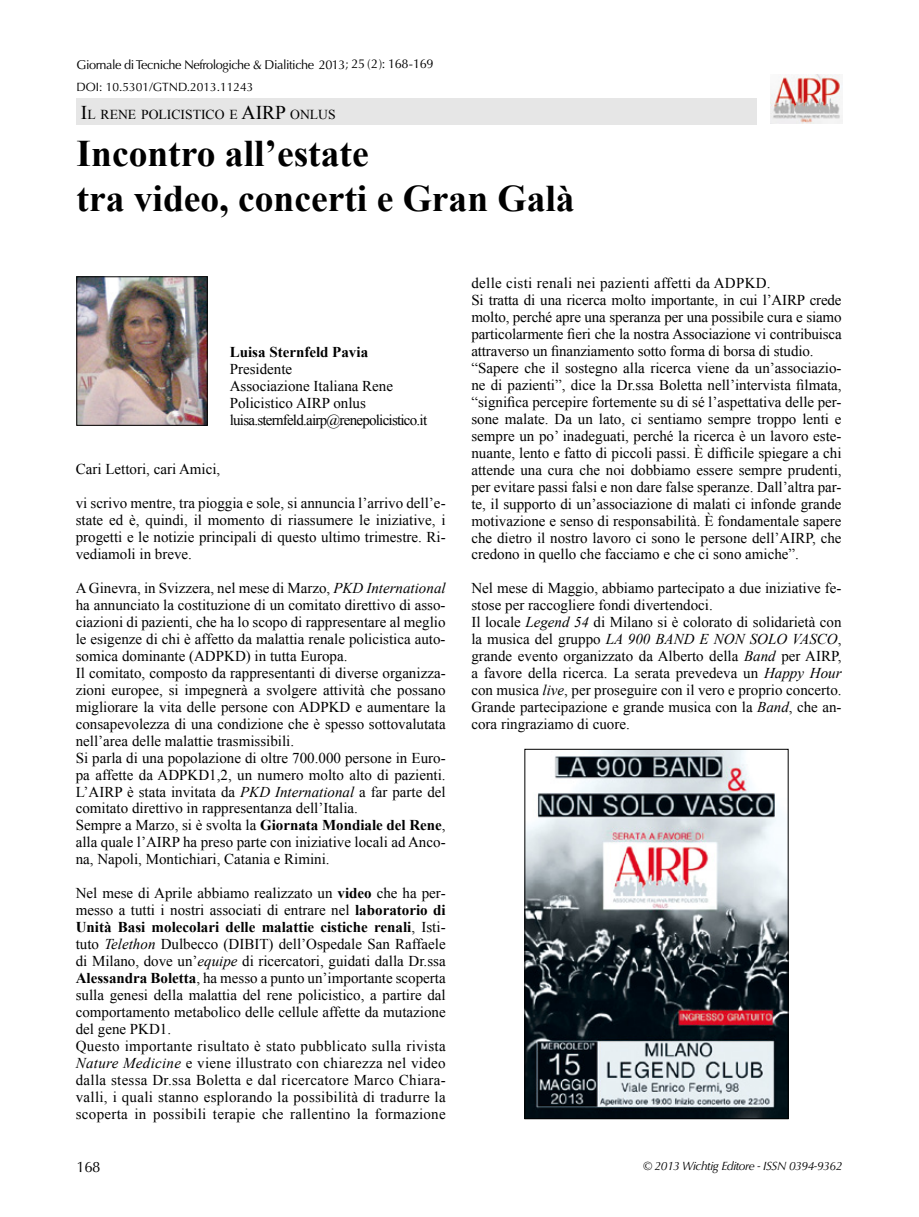
<style>
.page{position:relative;width:919px;height:1217px;background:#fff}
.page>*{position:absolute;margin:0;border:0;box-sizing:border-box;transform-origin:0 0}
.t1{font:700 37.5px/45px "Times New Roman";color:#000}
.t2{font:15px/17px "Times New Roman";color:#000}
.t3{font:700 15px "Times New Roman";color:#000}
.t4{font:italic 15px "Times New Roman";color:#000}
.t5{font:15px "Optima";color:#000}
.t6{font:13.65px "Times New Roman";color:#000}
.t7{font:12.75px "Optima";letter-spacing:-.035em;color:#000}
.t8{font:italic 12px "Optima";letter-spacing:-.035em;color:#000}
.t9{font:12px "Optima";color:#000}
.s1{font-size:12px}
.s2{font-size:19.5px}
.s3{font-style:italic}
.s4{font-weight:700}
</style>
<div class="page">
<div style="left:77px;top:98px;width:680px;height:27px;background:#e6e6e6"></div>
<img style="left:770px;top:75px;width:72px;height:48px">
<img style="left:79px;top:278px;width:126px;height:145px">
<div style="left:77px;top:276px;width:130px;height:149px;border:1px solid #000"></div>
<img style="left:526px;top:750px;width:260px;height:366px">
<div style="left:524px;top:748px;width:264px;height:370px;border:1px solid #000"></div>
<p class="t7" style="left:77px;top:57px;width:358px">Giornale di Tecniche Nefrologiche &amp; Dialitiche 2013<span class="s1">;</span> 25 (2): 168-169</p>
<p class="t9" style="left:77px;top:80px;width:178px">DOI: 10.5301/GTND.2013.11243</p>
<p class="t6" style="left:81px;top:105px;width:173px"><span class="s2">I</span>L RENE POLICISTICO E <span class="s2">AIRP</span></p>
<p class="t6" style="left:290px;top:105px;width:45px">ONLUS</p>
<h1 class="t1" style="left:77px;top:130px;width:499px">Incontro all’estate<br>tra video, concerti e Gran Galà</h1>
<p class="t3" style="left:230px;top:342px;width:140px">Luisa Sternfeld Pavia</p>
<p class="t2" style="left:230px;top:360px;width:199px">Presidente<br>Associazione Italiana Rene<br>Policistico AIRP onlus luisa.sternfeld.airp@renepolicistico.it</p>
<p class="t2" style="left:76px;top:460px;width:146px">Cari Lettori, cari Amici,</p>
<p class="t2" style="left:76px;top:494px;width:371px;text-align:justify">vi scrivo mentre, tra pioggia e sole, si annuncia l’arrivo dell’e&shy;state ed è, quindi, il momento di riassumere le iniziative, i progetti e le notizie principali di questo ultimo trimestre. Ri&shy;vediamoli in breve.</p>
<p class="t2" style="left:76px;top:579px;width:371px">A Ginevra, in Svizzera, nel mese di Marzo, <span class="s3">PKD International </span>ha annunciato la costituzione di un comitato direttivo di asso&shy;ciazioni di pazienti, che ha lo scopo di rappresentare al meglio le esigenze di chi è affetto da malattia renale policistica auto&shy;somica dominante (ADPKD) in tutta Europa.<br>Il comitato, composto da rappresentanti di diverse organizza&shy;zioni europee, si impegnerà a svolgere attività che possano migliorare la vita delle persone con ADPKD e aumentare la consapevolezza di una condizione che è spesso sottovalutata nell’area delle malattie trasmissibili.<br>Si parla di una popolazione di oltre 700.000 persone in Euro&shy;pa affette da ADPKD1,2, un numero molto alto di pazienti.<br>L’AIRP è stata invitata da <span class="s3">PKD International</span> a far parte del comitato direttivo in rappresentanza dell’Italia.<br>Sempre a Marzo, si è svolta la <span class="s4">Giornata Mondiale del Rene</span>, alla quale l’AIRP ha preso parte con iniziative locali ad Anco&shy;na, Napoli, Montichiari, Catania e Rimini.</p>
<p class="t2" style="left:76px;top:884px;width:371px">Nel mese di Aprile abbiamo realizzato un <span class="s4">video</span> che ha per&shy;messo a tutti i nostri associati di entrare nel <span class="s4">laboratorio di Unità Basi molecolari delle malattie cistiche renali</span>, Isti&shy;tuto <span class="s3">Telethon</span> Dulbecco (DIBIT) dell’Ospedale San Raffaele di Milano, dove un’<span class="s3">equipe</span> di ricercatori, guidati dalla Dr.ssa <span class="s4">Alessandra Boletta</span>, ha messo a punto un’importante scoperta sulla genesi della malattia del rene policistico, a partire dal comportamento metabolico delle cellule affette da mutazione del gene PKD1.<br>Questo importante risultato è stato pubblicato sulla rivista <span class="s3">Nature Medicine</span> e viene illustrato con chiarezza nel video dalla stessa Dr.ssa Boletta e dal ricercatore Marco Chiara&shy;valli, i quali stanno esplorando la possibilità di tradurre la scoperta in possibili terapie che rallentino la formazione</p>
<p class="t5" style="left:77px;top:1157px;width:25px">168</p>
<p class="t2" style="left:471px;top:274px;width:372px">delle cisti renali nei pazienti affetti da ADPKD.<br>Si tratta di una ricerca molto importante, in cui l’AIRP crede molto, perché apre una speranza per una possibile cura e siamo particolarmente fieri che la nostra Associazione vi contribuisca attraverso un finanziamento sotto forma di borsa di studio. “Sapere che il sostegno alla ricerca viene da un’associazio&shy;ne di pazienti”, dice la Dr.ssa Boletta nell’intervista filmata, “significa percepire fortemente su di sé l’aspettativa delle per&shy;sone malate. Da un lato, ci sentiamo sempre troppo lenti e sempre un po’ inadeguati, perché la ricerca è un lavoro este&shy;nuante, lento e fatto di piccoli passi. È difficile spiegare a chi attende una cura che noi dobbiamo essere sempre prudenti, per evitare passi falsi e non dare false speranze. Dall’altra par&shy;te, il supporto di un’associazione di malati ci infonde grande motivazione e senso di responsabilità. È fondamentale sapere che dietro il nostro lavoro ci sono le persone dell’AIRP, che credono in quello che facciamo e che ci sono amiche”.</p>
<p class="t2" style="left:471px;top:579px;width:371px">Nel mese di Maggio, abbiamo partecipato a due iniziative fe&shy;stose per raccogliere fondi divertendoci.<br>Il locale <span class="s3">Legend 54</span> di Milano si è colorato di solidarietà con la musica del gruppo <span class="s3">La 900 Band</span></p>
<p class="t4" style="left:699px;top:628px;width:27px">e non</p>
<p class="t4" style="left:749px;top:628px;width:11px">solo</p>
<p class="t4" style="left:792px;top:628px;width:19px">Vasco</p>
<p class="t2" style="left:471px;top:630px;width:371px;text-align:justify;text-indent:366px">, grande evento organizzato da Alberto della <span class="s3">Band</span> per AIRP, a favore della ricerca. La serata prevedeva un <span class="s3">Happy Hour </span>con musica <span class="s3">live</span>, per proseguire con il vero e proprio concerto.<br>Grande partecipazione e grande musica con la <span class="s3">Band</span>, che an&shy;cora ringraziamo di cuore.</p>
<p class="t8" style="left:643px;top:1158px;width:201px">© 2013 Wichtig Editore - ISSN 0394-9362</p>
</div>
